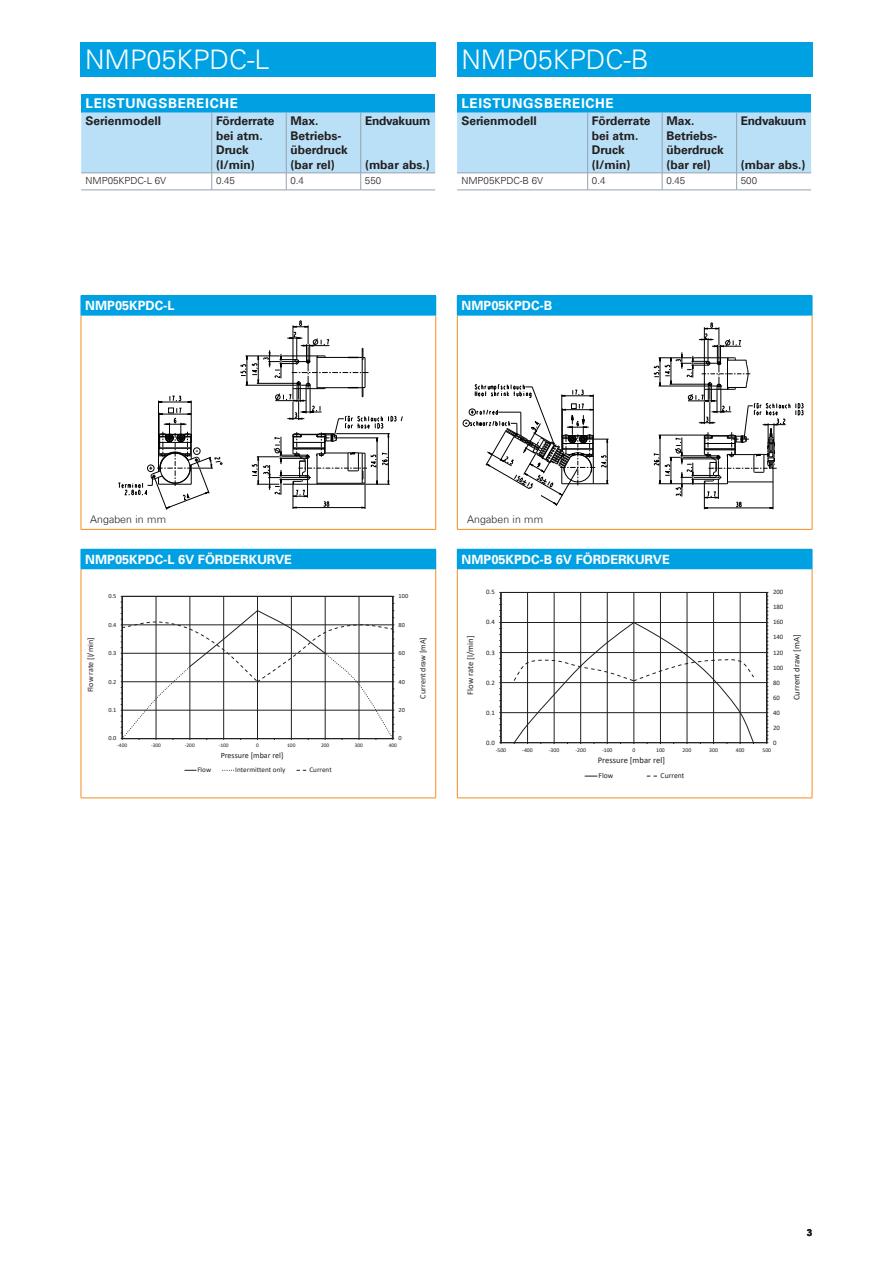
<style>
.page{position:relative;width:893px;height:1263px;background:#fff}
.page>*{position:absolute;margin:0;border:0;box-sizing:border-box;transform-origin:0 0}
.t1{font:300 27px "Univers Com 45";color:#fff}
.t2{font:700 13.5px "Univers Com 65";letter-spacing:.05em;color:#fff}
.t3{font:700 12.75px "Univers Com 65";color:#fff}
.t4{font:700 12px/14.4px "Univers Com 65";color:#231f20}
.t5{font:700 12px "Univers Com 65";letter-spacing:-.02em;color:#231f20}
.t6{font:300 10.5px "Univers Com 45";letter-spacing:.01em;color:#231f20}
.t7{font:300 9.75px "Univers Com 45";color:#231f20}
.t8{font:700 9.75px "Arial";color:#231f20}
.t9{font:8.7px "Calibri";color:#231f20}
.t10{font:8.1px "Calibri";color:#231f20}
.t11{font:7.65px "Calibri";color:#231f20}
.t12{font:7.2px "Calibri";color:#231f20}
.t13{font:6.75px "Calibri";letter-spacing:-.005em;color:#231f20}
.t14{font:6.3px "Calibri";letter-spacing:-.005em;color:#231f20}
.t15{font:5.7px "Calibri";color:#231f20}
.t16{font:5.4px "Calibri";color:#231f20}
</style>
<div class="page">
<svg style="left:241px;top:321px;width:162px;height:188px"></svg>
<svg style="left:118px;top:396px;width:104px;height:114px"></svg>
<div style="left:81px;top:43px;width:355px;height:34px;background:#00a1e3"></div>
<div style="left:457px;top:43px;width:355px;height:34px;background:#00a1e3"></div>
<svg style="left:499px;top:591px;width:270px;height:186px"></svg>
<svg style="left:120px;top:595px;width:275px;height:176px"></svg>
<svg style="left:654px;top:323px;width:149px;height:186px"></svg>
<svg style="left:463px;top:384px;width:146px;height:122px"></svg>
<div style="left:571px;top:491px;width:29px;height:24px;background:#fff"></div>
<div style="left:81px;top:296px;width:355px;height:19px;background:#00a1e3"></div>
<hr style="left:81px;top:315px;width:1px;height:214px;background:#f68b1f">
<hr style="left:435px;top:315px;width:1px;height:214px;background:#f68b1f">
<hr style="left:81px;top:529px;width:355px;height:1px;background:#f68b1f">
<hr style="left:81px;top:295px;width:355px;height:1px;background:#00a1e3">
<hr style="left:81px;top:315px;width:355px;height:1px;background:#00a1e3">
<div style="left:81px;top:549px;width:355px;height:20px;background:#00a1e3"></div>
<hr style="left:81px;top:569px;width:1px;height:229px;background:#f68b1f">
<hr style="left:435px;top:569px;width:1px;height:229px;background:#f68b1f">
<hr style="left:81px;top:798px;width:355px;height:1px;background:#f68b1f">
<div style="left:457px;top:296px;width:355px;height:19px;background:#00a1e3"></div>
<hr style="left:457px;top:315px;width:1px;height:214px;background:#f68b1f">
<hr style="left:812px;top:315px;width:1px;height:214px;background:#f68b1f">
<hr style="left:457px;top:529px;width:355px;height:1px;background:#f68b1f">
<hr style="left:457px;top:295px;width:355px;height:1px;background:#00a1e3">
<svg style="left:812px;top:296px;width:1px;height:19px"></svg>
<hr style="left:457px;top:315px;width:355px;height:1px;background:#00a1e3">
<div style="left:457px;top:549px;width:355px;height:20px;background:#00a1e3"></div>
<hr style="left:457px;top:569px;width:1px;height:229px;background:#f68b1f">
<hr style="left:812px;top:569px;width:1px;height:229px;background:#f68b1f">
<hr style="left:457px;top:798px;width:355px;height:1px;background:#f68b1f">
<svg style="left:812px;top:549px;width:1px;height:20px"></svg>
<div style="left:81px;top:94px;width:354px;height:18px;background:#00a1e3"></div>
<svg style="left:81px;top:112px;width:354px;height:78px"></svg>
<hr style="left:211px;top:112px;width:1px;height:61px;background:#95a2b0">
<hr style="left:81px;top:173px;width:131px;height:1px;background:#95a2b0">
<hr style="left:212px;top:173px;width:74px;height:1px;background:#95a2b0">
<hr style="left:286px;top:173px;width:75px;height:1px;background:#95a2b0">
<hr style="left:81px;top:190px;width:131px;height:1px;background:#95a2b0">
<hr style="left:212px;top:190px;width:74px;height:1px;background:#95a2b0">
<hr style="left:286px;top:190px;width:75px;height:1px;background:#95a2b0">
<hr style="left:361px;top:190px;width:74px;height:1px;background:#95a2b0">
<hr style="left:360px;top:112px;width:1px;height:61px;background:#95a2b0">
<hr style="left:361px;top:173px;width:74px;height:1px;background:#95a2b0">
<div style="left:457px;top:94px;width:354px;height:18px;background:#00a1e3"></div>
<svg style="left:457px;top:112px;width:354px;height:78px"></svg>
<hr style="left:587px;top:112px;width:1px;height:61px;background:#95a2b0">
<hr style="left:457px;top:173px;width:131px;height:1px;background:#95a2b0">
<hr style="left:588px;top:173px;width:74px;height:1px;background:#95a2b0">
<hr style="left:662px;top:173px;width:75px;height:1px;background:#95a2b0">
<hr style="left:457px;top:190px;width:131px;height:1px;background:#95a2b0">
<hr style="left:588px;top:190px;width:74px;height:1px;background:#95a2b0">
<hr style="left:662px;top:190px;width:75px;height:1px;background:#95a2b0">
<hr style="left:737px;top:190px;width:74px;height:1px;background:#95a2b0">
<hr style="left:736px;top:112px;width:1px;height:61px;background:#95a2b0">
<hr style="left:737px;top:173px;width:74px;height:1px;background:#95a2b0">
<div style="left:477px;top:489px;width:64px;height:19px;background:#fff"></div>
<h1 class="t1" style="left:85px;top:43px;width:186px">NMP05KPDC-L</h1>
<h1 class="t1" style="left:461px;top:43px;width:189px">NMP05KPDC-B</h1>
<p class="t2" style="left:85px;top:95px;width:154px">LEISTUNGSBEREICHE</p>
<p class="t4" style="left:85px;top:114px;width:77px">Serienmodell</p>
<p class="t4" style="left:216px;top:114px;width:60px">Förderrate bei atm.<br>Druck (l/min)</p>
<p class="t4" style="left:290px;top:114px;width:59px">Max.<br>Betriebs&shy;überdruck (bar rel)</p>
<p class="t5" style="left:365px;top:114px;width:67px">Endvakuum</p>
<p class="t4" style="left:365px;top:157px;width:66px">(mbar abs.)</p>
<p class="t2" style="left:461px;top:95px;width:154px">LEISTUNGSBEREICHE</p>
<p class="t4" style="left:461px;top:114px;width:77px">Serienmodell</p>
<p class="t4" style="left:592px;top:114px;width:60px">Förderrate bei atm.<br>Druck (l/min)</p>
<p class="t4" style="left:666px;top:114px;width:59px">Max.<br>Betriebs&shy;überdruck (bar rel)</p>
<p class="t5" style="left:741px;top:114px;width:67px">Endvakuum</p>
<p class="t4" style="left:741px;top:157px;width:66px">(mbar abs.)</p>
<p class="t7" style="left:85px;top:175px;width:82px">NMP05KPDC-L 6V</p>
<p class="t7" style="left:216px;top:175px;width:20px">0.45</p>
<p class="t7" style="left:290px;top:175px;width:15px">0.4</p>
<p class="t7" style="left:365px;top:175px;width:18px">550</p>
<p class="t7" style="left:461px;top:175px;width:83px">NMP05KPDC-B 6V</p>
<p class="t7" style="left:592px;top:175px;width:15px">0.4</p>
<p class="t7" style="left:666px;top:175px;width:20px">0.45</p>
<p class="t7" style="left:741px;top:175px;width:18px">500</p>
<p class="t3" style="left:85px;top:298px;width:91px">NMP05KPDC-L</p>
<p class="t3" style="left:462px;top:298px;width:92px">NMP05KPDC-B</p>
<p class="t6" style="left:90px;top:513px;width:77px">Angaben in mm</p>
<p class="t6" style="left:467px;top:513px;width:77px">Angaben in mm</p>
<p class="t3" style="left:85px;top:551px;width:208px">NMP05KPDC-L 6V FÖRDERKURVE</p>
<p class="t3" style="left:462px;top:551px;width:210px">NMP05KPDC-B 6V FÖRDERKURVE</p>
<p class="t14" style="left:108px;top:592px;width:9px">0.5</p>
<p class="t14" style="left:399px;top:592px;width:11px">100</p>
<p class="t13" style="left:486px;top:587px;width:10px">0.5</p>
<p class="t13" style="left:773px;top:587px;width:12px">200</p>
<p class="t13" style="left:773px;top:602px;width:12px">180</p>
<p class="t14" style="left:108px;top:620px;width:9px">0.4</p>
<p class="t14" style="left:399px;top:620px;width:8px">80</p>
<p class="t13" style="left:486px;top:617px;width:10px">0.4</p>
<p class="t13" style="left:773px;top:617px;width:12px">160</p>
<p class="t10" style="left:85px;top:692px;width:56px;rotate:-90deg">Flow rate [l/min]</p>
<p class="t14" style="left:108px;top:649px;width:9px">0.3</p>
<p class="t14" style="left:108px;top:677px;width:9px">0.2</p>
<p class="t14" style="left:399px;top:649px;width:8px">60</p>
<p class="t14" style="left:399px;top:677px;width:8px">40</p>
<p class="t10" style="left:417px;top:698px;width:63px;rotate:-90deg">Current draw [mA]</p>
<p class="t9" style="left:464px;top:694px;width:60px;rotate:-90deg">Flow rate [l/min]</p>
<p class="t13" style="left:486px;top:647px;width:10px">0.3</p>
<p class="t13" style="left:486px;top:678px;width:10px">0.2</p>
<p class="t13" style="left:773px;top:632px;width:12px">140</p>
<p class="t13" style="left:773px;top:647px;width:12px">120</p>
<p class="t13" style="left:773px;top:663px;width:12px">100</p>
<p class="t13" style="left:773px;top:678px;width:8px">80</p>
<p class="t13" style="left:773px;top:693px;width:8px">60</p>
<p class="t9" style="left:791px;top:700px;width:67px;rotate:-90deg">Current draw [mA]</p>
<p class="t14" style="left:108px;top:705px;width:9px">0.1</p>
<p class="t14" style="left:399px;top:705px;width:8px">20</p>
<p class="t13" style="left:486px;top:708px;width:10px">0.1</p>
<p class="t13" style="left:773px;top:708px;width:8px">40</p>
<p class="t13" style="left:773px;top:723px;width:8px">20</p>
<p class="t14" style="left:108px;top:734px;width:9px">0.0</p>
<p class="t14" style="left:399px;top:734px;width:5px">0</p>
<p class="t16" style="left:117px;top:742px;width:11px">-400</p>
<p class="t16" style="left:151px;top:742px;width:11px">-300</p>
<p class="t16" style="left:185px;top:742px;width:11px">-200</p>
<p class="t16" style="left:219px;top:742px;width:11px">-100</p>
<p class="t16" style="left:256px;top:742px;width:4px">0</p>
<p class="t16" style="left:287px;top:742px;width:10px">100</p>
<p class="t16" style="left:321px;top:742px;width:10px">200</p>
<p class="t16" style="left:355px;top:742px;width:10px">300</p>
<p class="t16" style="left:389px;top:742px;width:10px">400</p>
<p class="t10" style="left:221px;top:749px;width:64px">Pressure [mbar rel]</p>
<p class="t13" style="left:486px;top:738px;width:10px">0.0</p>
<p class="t13" style="left:773px;top:738px;width:5px">0</p>
<p class="t15" style="left:496px;top:746px;width:12px">-500</p>
<p class="t15" style="left:522px;top:746px;width:12px">-400</p>
<p class="t15" style="left:549px;top:746px;width:12px">-300</p>
<p class="t15" style="left:575px;top:746px;width:12px">-200</p>
<p class="t15" style="left:602px;top:746px;width:12px">-100</p>
<p class="t15" style="left:632px;top:746px;width:4px">0</p>
<p class="t15" style="left:656px;top:746px;width:10px">100</p>
<p class="t15" style="left:683px;top:746px;width:10px">200</p>
<p class="t15" style="left:709px;top:746px;width:10px">300</p>
<p class="t15" style="left:736px;top:746px;width:10px">400</p>
<p class="t15" style="left:762px;top:746px;width:10px">500</p>
<p class="t9" style="left:598px;top:754px;width:69px">Pressure [mbar rel]</p>
<p class="t12" style="left:197px;top:765px;width:15px">Flow</p>
<p class="t12" style="left:235px;top:765px;width:52px">Intermittent only</p>
<p class="t12" style="left:309px;top:765px;width:24px">Current</p>
<p class="t11" style="left:598px;top:770px;width:16px">Flow</p>
<p class="t11" style="left:661px;top:770px;width:25px">Current</p>
<p class="t8" style="left:807px;top:1226px;width:7px">3</p>
</div>
